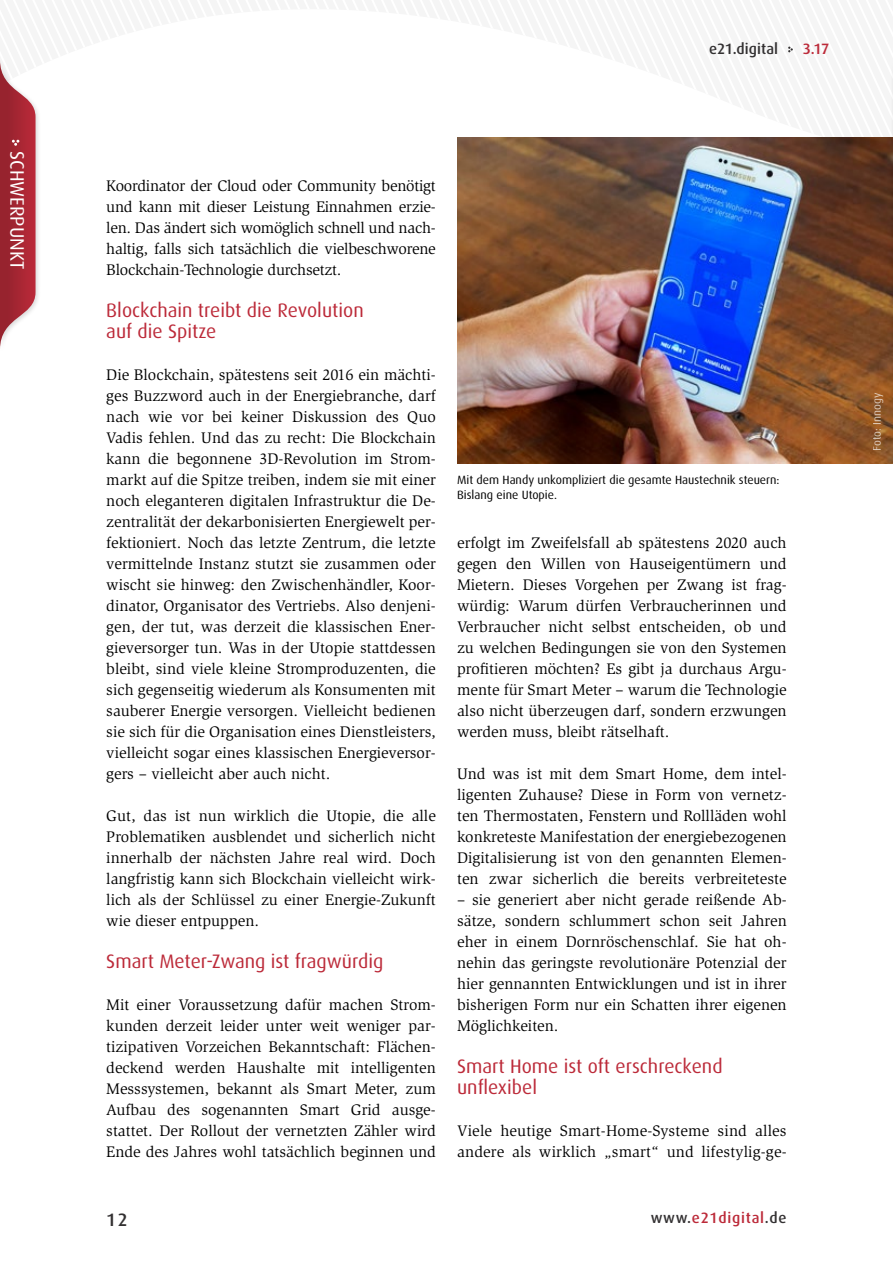
<style>
.page{position:relative;width:893px;height:1263px;background:#fff}
.page>*{position:absolute;margin:0;border:0;box-sizing:border-box;transform-origin:0 0}
.t1{font:19.5px/21px "Dax";color:#bc2a39}
.t2{font:19.5px "Dax";color:#fff}
.t3{font:500 18px "Dax";color:#333132}
.t4{font:15.75px/21px "Slimbach";color:#000;text-align:justify}
.t5{font:500 15px "Dax";letter-spacing:.05em;color:#bc2a39}
.t6{font:500 15px "Dax";letter-spacing:.005em;color:#333132}
.t7{font:12px/14.4px "Dax";color:#000}
.t8{font:11.25px "Dax";color:#fff}
.s1{color:#333132}
</style>
<div class="page">
<img style="left:457px;top:350px;width:436px;height:113px">
<hr style="left:890px;top:58px;width:3px;height:296px;background:#683f23">
<svg style="left:0;top:46px;width:893px;height:304px"></svg>
<p class="t2" style="left:28px;top:151px;width:119px;rotate:90deg">SCHWERPUNKT</p>
<p class="t6" style="left:709px;top:40px;width:71px">e21.digital</p>
<p class="t5" style="left:803px;top:40px;width:28px">3.17</p>
<p class="t4" style="left:106px;top:175px;width:331px">Koordinator der Cloud oder Community benötigt und kann mit dieser Leistung Einnahmen erzie&shy;len. Das ändert sich womöglich schnell und nach&shy;haltig, falls sich tatsächlich die vielbeschworene Blockchain-Technologie durchsetzt.</p>
<p class="t1" style="left:106px;top:299px;width:259px">Blockchain treibt die Revolution auf die Spitze</p>
<p class="t4" style="left:106px;top:364px;width:331px">Die Blockchain, spätestens seit 2016 ein mächti&shy;ges Buzzword auch in der Energiebranche, darf nach wie vor bei keiner Diskussion des Quo Vadis fehlen. Und das zu recht: Die Blockchain kann die begonnene 3D-Revolution im Strom&shy;markt auf die Spitze treiben, indem sie mit einer noch eleganteren digitalen Infrastruktur die De&shy;zentralität der dekarbonisierten Energiewelt per&shy;fektioniert. Noch das letzte Zentrum, die letzte vermittelnde Instanz stutzt sie zusammen oder wischt sie hinweg: den Zwischenhändler, Koor&shy;dinator, Organisator des Vertriebs. Also denjeni&shy;gen, der tut, was derzeit die klassischen Ener&shy;gieversorger tun. Was in der Utopie stattdessen bleibt, sind viele kleine Stromproduzenten, die sich gegenseitig wiederum als Konsumenten mit sauberer Energie versorgen. Vielleicht bedienen sie sich für die Organisation eines Dienstleisters, vielleicht sogar eines klassischen Energieversor&shy;gers – vielleicht aber auch nicht.</p>
<p class="t4" style="left:106px;top:805px;width:331px">Gut, das ist nun wirklich die Utopie, die alle Problematiken ausblendet und sicherlich nicht innerhalb der nächsten Jahre real wird. Doch langfristig kann sich Blockchain vielleicht wirk&shy;lich als der Schlüssel zu einer Energie-Zukunft wie dieser entpuppen.</p>
<p class="t1" style="left:106px;top:950px;width:279px">Smart Meter-Zwang ist fragwürdig</p>
<p class="t4" style="left:106px;top:994px;width:331px">Mit einer Voraussetzung dafür machen Strom&shy;kunden derzeit leider unter weit weniger par&shy;tizipativen Vorzeichen Bekanntschaft: Flächen&shy;deckend werden Haushalte mit intelligenten Messsystemen, bekannt als Smart Meter, zum Aufbau des sogenannten Smart Grid ausge&shy;stattet. Der Rollout der vernetzten Zähler wird Ende des Jahres wohl tatsächlich beginnen und</p>
<p class="t7" style="left:457px;top:473px;width:324px">Mit dem Handy unkompliziert die gesamte Haustechnik steuern:<br>Bislang eine Utopie.</p>
<p class="t4" style="left:457px;top:532px;width:331px">erfolgt im Zweifelsfall ab spätestens 2020 auch gegen den Willen von Hauseigentümern und Mietern. Dieses Vorgehen per Zwang ist frag&shy;würdig: Warum dürfen Verbraucherinnen und Verbraucher nicht selbst entscheiden, ob und zu welchen Bedingungen sie von den Systemen profitieren möchten? Es gibt ja durchaus Argu&shy;mente für Smart Meter – warum die Technologie also nicht überzeugen darf, sondern erzwungen werden muss, bleibt rätselhaft.</p>
<p class="t4" style="left:457px;top:763px;width:331px">Und was ist mit dem Smart Home, dem intel&shy;ligenten Zuhause? Diese in Form von vernetz&shy;ten Thermostaten, Fenstern und Rollläden wohl konkreteste Manifestation der energiebezogenen Digitalisierung ist von den genannten Elemen&shy;ten zwar sicherlich die bereits verbreiteteste</p>
<p class="t4" style="left:457px;top:889px;width:331px">– sie generiert aber nicht gerade reißende Ab&shy;sätze, sondern schlummert schon seit Jahren eher in einem Dornröschenschlaf. Sie hat oh&shy;nehin das geringste revolutionäre Potenzial der hier gennannten Entwicklungen und ist in ihrer bisherigen Form nur ein Schatten ihrer eigenen Möglichkeiten.</p>
<p class="t1" style="left:457px;top:1055px;width:267px">Smart Home ist oft erschreckend unflexibel</p>
<p class="t4" style="left:457px;top:1120px;width:331px">Viele heutige Smart-Home-Systeme sind alles andere als wirklich „smart“ und lifestylig-ge-</p>
<p class="t3" style="left:106px;top:1209px;width:23px">12</p>
<p class="t5" style="left:651px;top:1209px;width:137px"><span class="s1">www.</span>e21digital<span class="s1">.de</span></p>
<p class="t8" style="left:870px;top:451px;width:60px;rotate:-90deg">Foto: Innogy</p>
</div>
